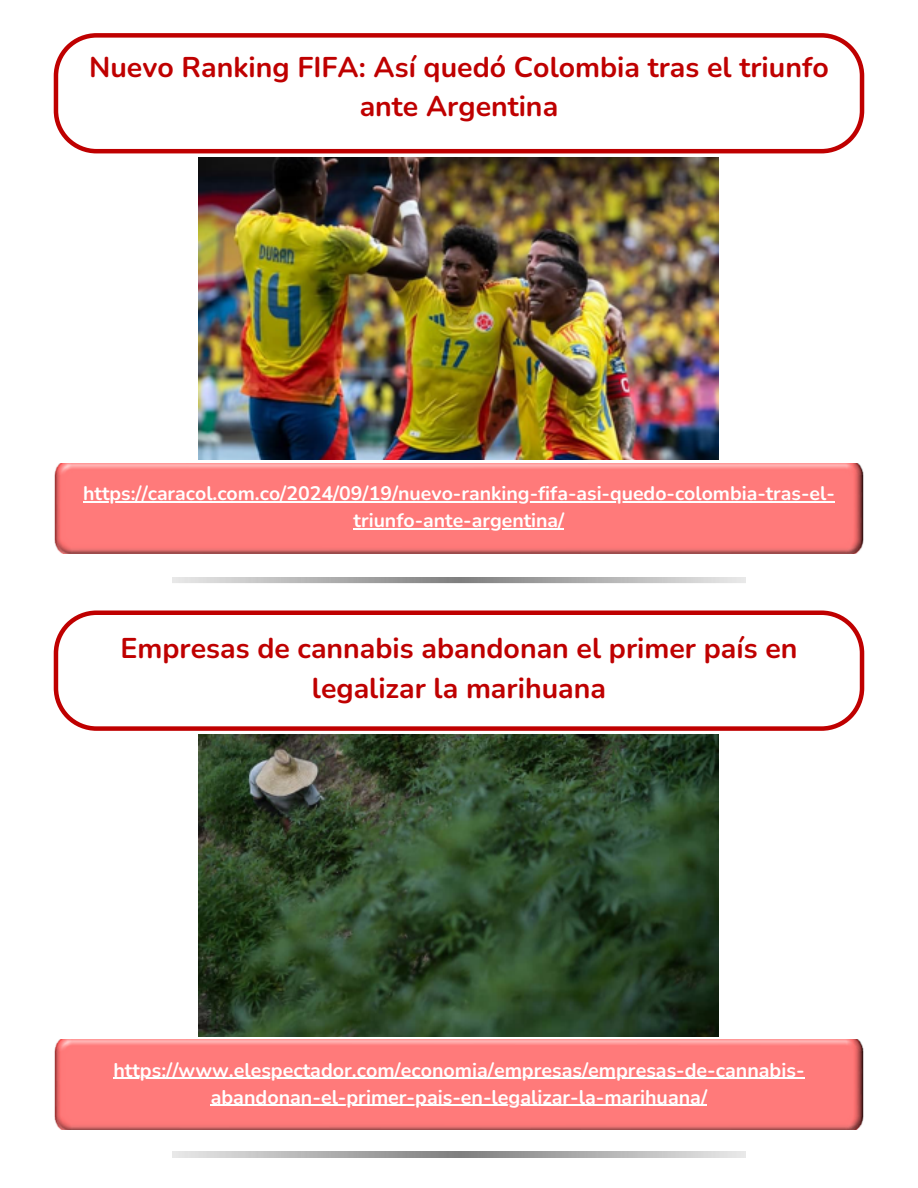
<style>
.page{position:relative;width:918px;height:1188px;background:#fff}
.page>*{position:absolute;margin:0;border:0;box-sizing:border-box;transform-origin:0 0}
.t1{font:700 28.5px/39.3px "Nunito";color:#bf0000;text-align:center}
.t2{font:700 19.65px/27px "Nunito";color:#fff;text-align:center}
.t3{font:700 19.5px "Nunito";color:#fff}
</style>
<div class="page">
<svg style="left:54px;top:33px;width:810px;height:120px"></svg>
<img style="left:54px;top:463px;width:810px;height:90px">
<img style="left:54px;top:1040px;width:810px;height:90px">
<svg style="left:54px;top:610px;width:810px;height:121px"></svg>
<img style="left:199px;top:157px;width:520px;height:303px">
<img style="left:199px;top:734px;width:520px;height:303px">
<hr style="left:83px;top:501px;width:752px;height:1px;background:#fff">
<hr style="left:354px;top:528px;width:210px;height:1px;background:#fff">
<hr style="left:113px;top:1078px;width:692px;height:1px;background:#fff">
<hr style="left:211px;top:1105px;width:496px;height:1px;background:#fff">
<p class="t1" style="left:89px;top:48px;width:741px">Nuevo Ranking FIFA: Así quedó Colombia tras el triunfo ante Argentina</p>
<p class="t3" style="left:83px;top:480px;width:753px">https://caracol.com.co/2024/09/19/nuevo-ranking-fifa-asi-quedo-colombia-tras-el-</p>
<p class="t3" style="left:354px;top:507px;width:212px">triunfo-ante-argentina/</p>
<p class="t1" style="left:121px;top:629px;width:678px">Empresas de cannabis abandonan el primer país en legalizar la marihuana</p>
<p class="t2" style="left:113px;top:1057px;width:693px">https://www.elespectador.com/economia/empresas/empresas-de-cannabis&shy;abandonan-el-primer-pais-en-legalizar-la-marihuana/</p>
</div>
